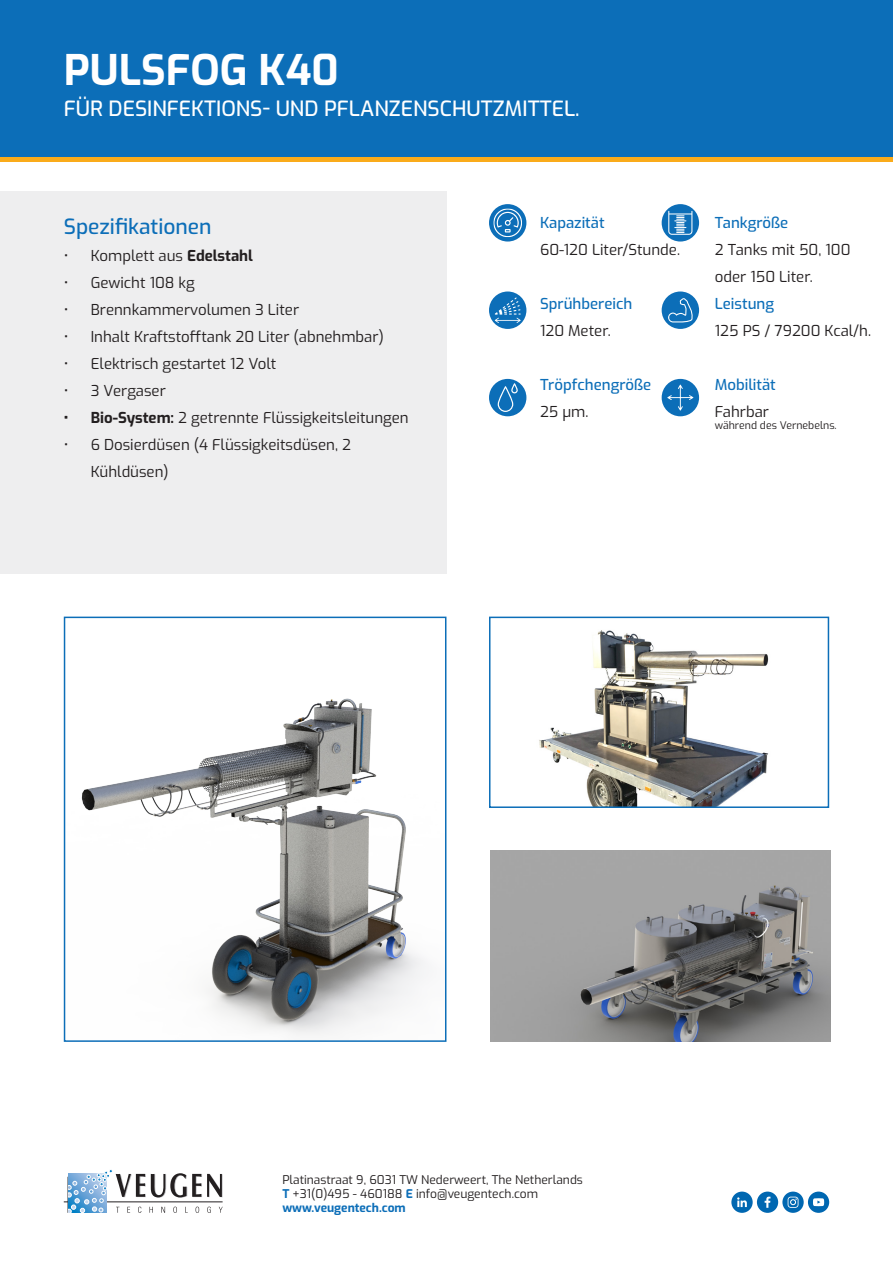
<style>
.page{position:relative;width:893px;height:1263px;background:#fff}
.page>*{position:absolute;margin:0;border:0;box-sizing:border-box;transform-origin:0 0}
.t1{font:700 42px "Exo";color:#fff}
.t2{font:500 21px "Exo";color:#fff}
.Folder_kop{font:500 21px "Exo";color:#0c6eb8}
.t3{font:15px/27px "Exo";color:#231f20}
.t4{font:500 15px "Exo";color:#0c6eb8}
.t5{font:12px "Exo";color:#231f20}
.t6{font:700 12px "Exo";color:#0c6eb8}
.t7{font:10.5px "Exo";color:#231f20}
.s1{font-weight:700}
.s2{font-weight:700;color:#0c6eb8}
</style>
<div class="page">
<div style="left:0;top:0;width:893px;height:157px;background:#0c6eb8"></div>
<div style="left:0;top:157px;width:893px;height:5px;background:#faab1a"></div>
<hr style="left:64px;top:1201px;width:159px;height:1px;background:#231f20">
<svg style="left:67px;top:1169px;width:156px;height:44px"></svg>
<svg style="left:731px;top:1191px;width:98px;height:22px"></svg>
<div style="left:489px;top:204px;width:37px;height:38px;background:#0c6eb8;border-radius:50%"></div>
<svg style="left:493px;top:208px;width:29px;height:29px"></svg>
<div style="left:489px;top:291px;width:37px;height:38px;background:#0c6eb8;border-radius:50%"></div>
<svg style="left:495px;top:297px;width:26px;height:26px"></svg>
<div style="left:489px;top:379px;width:37px;height:37px;background:#0c6eb8;border-radius:50%"></div>
<svg style="left:498px;top:383px;width:20px;height:29px"></svg>
<div style="left:662px;top:204px;width:37px;height:38px;background:#0c6eb8;border-radius:50%"></div>
<svg style="left:668px;top:211px;width:24px;height:24px"></svg>
<div style="left:662px;top:291px;width:37px;height:38px;background:#0c6eb8;border-radius:50%"></div>
<svg style="left:668px;top:298px;width:25px;height:24px"></svg>
<div style="left:662px;top:379px;width:37px;height:37px;background:#0c6eb8;border-radius:50%"></div>
<svg style="left:667px;top:385px;width:26px;height:26px"></svg>
<div style="left:0;top:191px;width:446px;height:383px;background:#eeeeef"></div>
<img style="left:81px;top:698px;width:346px;height:337px">
<div style="left:64px;top:617px;width:382px;height:425px;border:2px solid #0c6eb8"></div>
<img style="left:539px;top:630px;width:230px;height:175px">
<div style="left:489px;top:617px;width:340px;height:191px;border:2px solid #0c6eb8"></div>
<img style="left:490px;top:850px;width:340px;height:192px">
<p class="t1" style="left:64px;top:38px;width:277px">PULSFOG K40</p>
<p class="t2" style="left:64px;top:93px;width:517px">FÜR DESINFEKTIONS- UND PFLANZENSCHUTZMITTEL.</p>
<p class="Folder_kop" style="left:64px;top:210px;width:149px">Spezifikationen</p>
<p class="t3" style="left:64px;top:241px;width:191px">• Komplett aus <span class="s1">Edelstahl</span></p>
<p class="t3" style="left:64px;top:268px;width:133px">• Gewicht 108 kg</p>
<p class="t3" style="left:64px;top:295px;width:237px">• Brennkammervolumen 3 Liter</p>
<p class="t3" style="left:64px;top:322px;width:322px">• Inhalt Kraftstofftank 20 Liter (abnehmbar)</p>
<p class="t3" style="left:64px;top:349px;width:214px">• Elektrisch gestartet 12 Volt</p>
<p class="t3" style="left:64px;top:376px;width:104px">• 3 Vergaser</p>
<p class="t3" style="left:64px;top:403px;width:346px"><span class="s1">• Bio-System:</span> 2 getrennte Flüssigkeitsleitungen</p>
<p class="t3" style="left:91px;top:430px;width:262px;text-indent:-27px">• 6 Dosierdüsen (4 Flüssigkeitsdüsen, 2<br>Kühldüsen)</p>
<p class="t4" style="left:540px;top:211px;width:66px">Kapazität</p>
<p class="t3" style="left:540px;top:235px;width:141px">60-120 Liter/Stunde.</p>
<p class="t4" style="left:540px;top:292px;width:94px">Sprühbereich</p>
<p class="t3" style="left:540px;top:316px;width:72px">120 Meter.</p>
<p class="t4" style="left:540px;top:373px;width:113px">Tröpfchengröße</p>
<p class="t3" style="left:540px;top:397px;width:50px">25 μm.</p>
<p class="t4" style="left:715px;top:211px;width:75px">Tankgröße</p>
<p class="t3" style="left:715px;top:235px;width:137px">2 Tanks mit 50, 100 oder 150 Liter.</p>
<p class="t4" style="left:715px;top:292px;width:61px">Leistung</p>
<p class="t3" style="left:715px;top:316px;width:158px">125 PS / 79200 Kcal/h.</p>
<p class="t4" style="left:715px;top:373px;width:63px">Mobilität</p>
<p class="t3" style="left:715px;top:397px;width:56px">Fahrbar</p>
<p class="t7" style="left:715px;top:418px;width:123px">während des Vernebelns.</p>
<p class="t5" style="left:282px;top:1170px;width:302px">Platinastraat 9, 6031 TW Nederweert, The Netherlands</p>
<p class="t5" style="left:282px;top:1184px;width:257px"><span class="s2">T</span> +31(0)495 - 460188 <span class="s2">E</span> info@veugentech.com</p>
<p class="t6" style="left:282px;top:1198px;width:125px">www.veugentech.com</p>
</div>
